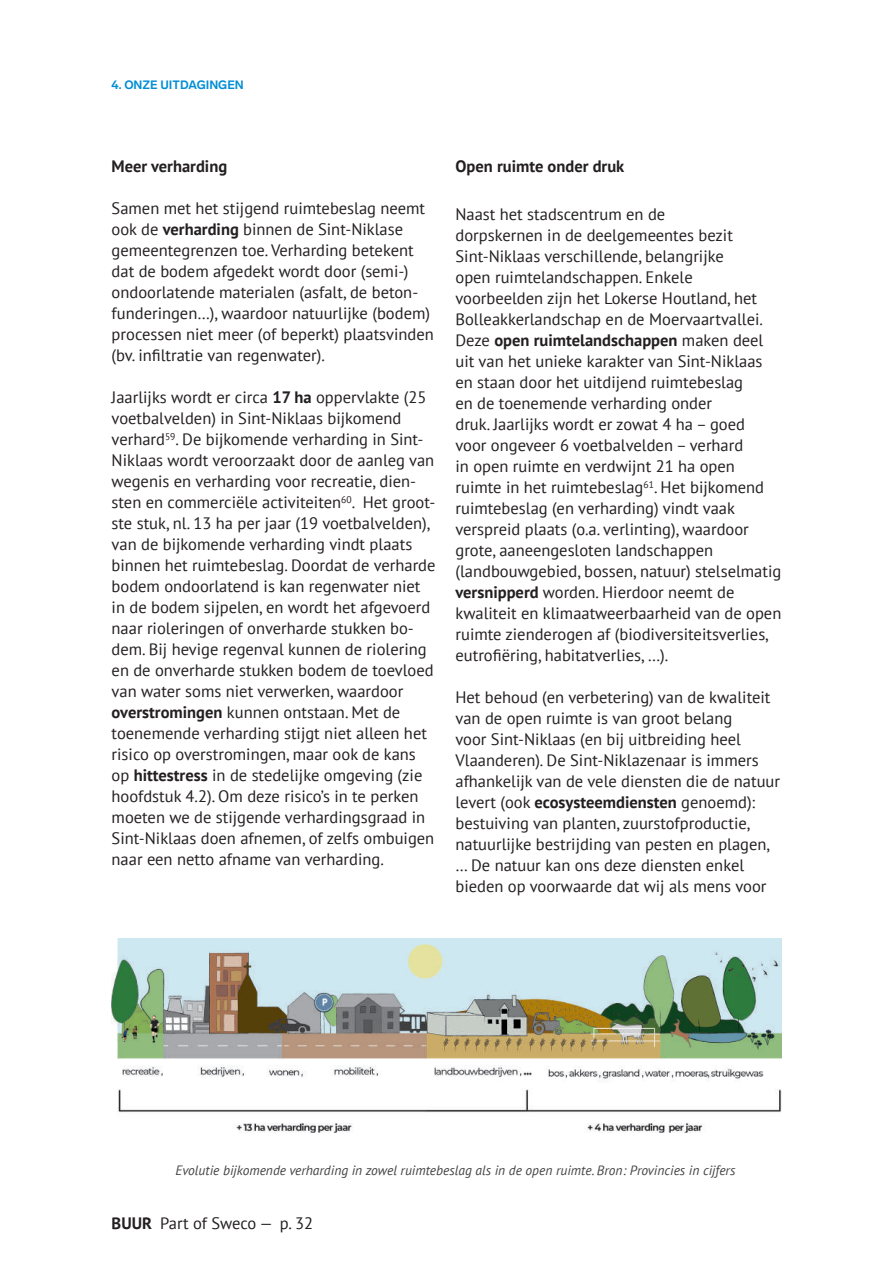
<style>
.page{position:relative;width:893px;height:1263px;background:#fff}
.page>*{position:absolute;margin:0;border:0;box-sizing:border-box;transform-origin:0 0}
.t1{font:16.5px/21px "PT Sans";color:#231f20}
.t2{font:700 16.5px "PT Sans";color:#231f20}
.t3{font:italic 13.5px "PT Sans";color:#444}
.t4{font:700 12px "Lab Grotesque";color:#018ed6}
.s1{font-weight:700}
</style>
<div class="page">
<img style="left:112px;top:938px;width:669px;height:195px">
<p class="t4" style="left:112px;top:76px;width:134px">4. ONZE UITDAGINGEN</p>
<p class="t2" style="left:112px;top:156px;width:117px">Meer verharding</p>
<p class="t1" style="left:112px;top:198px;width:324px">Samen met het stijgend ruimtebeslag neemt ook de <span class="s1">verharding</span> binnen de Sint-Niklase gemeentegrenzen toe. Verharding betekent dat de bodem afgedekt wordt door (semi-) ondoorlatende materialen (asfalt, de beton&shy;funderingen…), waardoor natuurlijke (bodem) processen niet meer (of beperkt) plaatsvinden (bv. infiltratie van regenwater).</p>
<p class="t1" style="left:112px;top:387px;width:325px">Jaarlijks wordt er circa <span class="s1">17 ha</span> oppervlakte (25 voetbalvelden) in Sint-Niklaas bijkomend verhard<sup>59</sup>. De bijkomende verharding in Sint-Niklaas wordt veroorzaakt door de aanleg van wegenis en verharding voor recreatie, dien&shy;sten en commerciële activiteiten<sup>60</sup>. Het groot&shy;ste stuk, nl. 13 ha per jaar (19 voetbalvelden), van de bijkomende verharding vindt plaats binnen het ruimtebeslag. Doordat de verharde bodem ondoorlatend is kan regenwater niet in de bodem sijpelen, en wordt het afgevoerd naar rioleringen of onverharde stukken bo&shy;dem. Bij hevige regenval kunnen de riolering en de onverharde stukken bodem de toevloed van water soms niet verwerken, waardoor <span class="s1">overstromingen</span> kunnen ontstaan. Met de toenemende verharding stijgt niet alleen het risico op overstromingen, maar ook de kans op <span class="s1">hittestress</span> in de stedelijke omgeving (zie hoofdstuk 4.2). Om deze risico’s in te perken moeten we de stijgende verhardingsgraad in Sint-Niklaas doen afnemen, of zelfs ombuigen naar een netto afname van verharding.</p>
<p class="t2" style="left:455px;top:156px;width:170px">Open ruimte onder druk</p>
<p class="t1" style="left:455px;top:204px;width:327px">Naast het stadscentrum en de<br>dorpskernen in de deelgemeentes bezit Sint-Niklaas verschillende, belangrijke<br>open ruimtelandschappen. Enkele voorbeelden zijn het Lokerse Houtland, het Bolleakkerlandschap en de Moervaartvallei.<br>Deze <span class="s1">open ruimtelandschappen</span> maken deel uit van het unieke karakter van Sint-Niklaas en staan door het uitdijend ruimtebeslag<br>en de toenemende verharding onder<br>druk. Jaarlijks wordt er zowat 4 ha – goed<br>voor ongeveer 6 voetbalvelden – verhard<br>in open ruimte en verdwijnt 21 ha open ruimte in het ruimtebeslag<sup>61</sup>. Het bijkomend ruimtebeslag (en verharding) vindt vaak verspreid plaats (o.a. verlinting), waardoor grote, aaneengesloten landschappen (landbouwgebied, bossen, natuur) stelselmatig <span class="s1">versnipperd</span> worden. Hierdoor neemt de kwaliteit en klimaatweerbaarheid van de open ruimte zienderogen af (biodiversiteitsverlies, eutrofiëring, habitatverlies, …).</p>
<p class="t1" style="left:455px;top:687px;width:326px">Het behoud (en verbetering) van de kwaliteit van de open ruimte is van groot belang<br>voor Sint-Niklaas (en bij uitbreiding heel Vlaanderen). De Sint-Niklazenaar is immers afhankelijk van de vele diensten die de natuur levert (ook <span class="s1">ecosysteemdiensten</span> genoemd): bestuiving van planten, zuurstofproductie, natuurlijke bestrijding van pesten en plagen, … De natuur kan ons deze diensten enkel bieden op voorwaarde dat wij als mens voor</p>
<p class="t3" style="left:176px;top:1161px;width:561px">Evolutie bijkomende verharding in zowel ruimtebeslag als in de open ruimte. Bron: Provincies in cijfers</p>
<p class="t1" style="left:112px;top:1213px;width:203px"><span class="s1">BUUR</span> Part of Sweco — p. 32</p>
</div>
